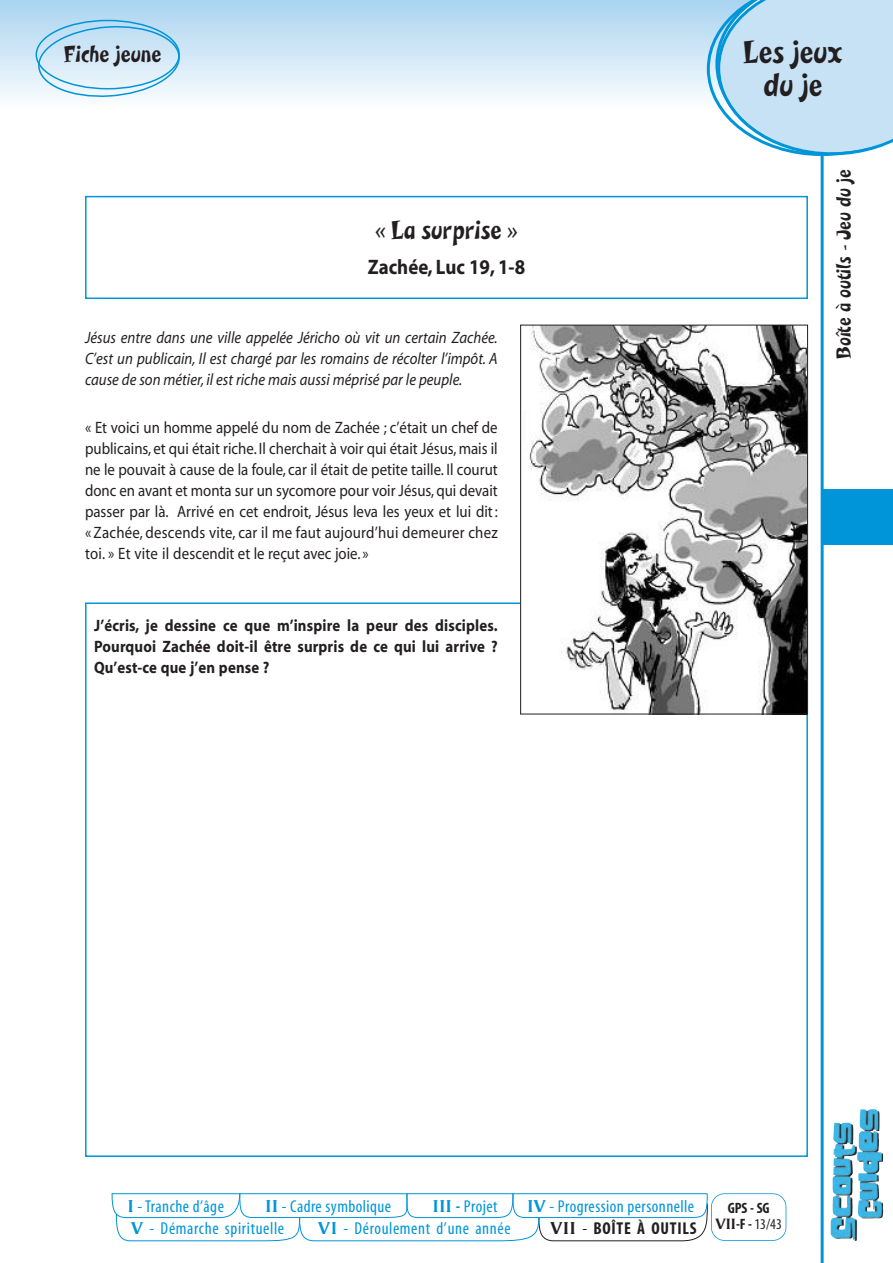
<style>
.page{position:relative;width:893px;height:1263px;background:#fff}
.page>*{position:absolute;margin:0;border:0;box-sizing:border-box;transform-origin:0 0}
.t1{font:33px/33px "Wac Wak Ooops";color:#231f20;text-align:center}
.t2{font:27px "Wac Wak Ooops";color:#231f20}
.t3{font:24px "Wac Wak Ooops";color:#231f20}
.t4{font:21px "Wac Wak Ooops";color:#231f20}
.t5{font:700 21px "Myriad";color:#231f20;scale:.9 1}
.t6{font:condensed 17.25px "Myriad";letter-spacing:.025em;color:#0095d9}
.t7{font:700 condensed 17.25px "Myriad";letter-spacing:.04em;color:#231f20}
.t8{font:16.5px/21px "Myriad";letter-spacing:.01em;color:#231f20;text-align:justify;scale:.9 1}
.t9{font:italic 16.5px/21px "Myriad";color:#231f20;text-align:justify;scale:.9 1}
.t10{font:700 16.5px/21px "Myriad";letter-spacing:.01em;color:#231f20;text-align:justify;scale:.9 1}
.t11{font:700 condensed 15px/16.5px "Myriad";color:#231f20;text-align:center}
.s1{font-family:"Vega";font-weight:700;font-stretch:normal}
.s2{font-weight:700}
.s3{font-family:"Vega";font-stretch:normal}
.s4{font-weight:400}
</style>
<div class="page">
<div style="left:0;top:0;width:893px;height:107px;background:linear-gradient(to bottom,#a9d3f0,#fbfdfe)"></div>
<svg style="left:111px;top:1193px;width:597px;height:48px"></svg>
<div style="left:711px;top:1193px;width:75px;height:48px;border:2px solid #0095d9;border-radius:14px"></div>
<svg style="left:707px;top:0;width:186px;height:156px;background:#bfdff4"></svg>
<img style="left:831px;top:1122px;width:32px;height:119px">
<hr style="left:821px;top:155px;width:3px;height:1108px;background:#0095d9">
<div style="left:821px;top:489px;width:72px;height:56px;background:#0095d9"></div>
<svg style="left:36px;top:20px;width:144px;height:79px;background:#c3e2f4"></svg>
<div style="left:85px;top:196px;width:723px;height:103px;border:2px solid #0095d9"></div>
<img style="left:529px;top:327px;width:277px;height:385px">
<div style="left:520px;top:325px;width:288px;height:389px;border:1px solid #231f20"></div>
<h3 class="t3" style="left:64px;top:46px;width:99px">Fiche jeune</h3>
<h2 class="t2" style="left:374px;top:220px;width:147px">« La surprise »</h2>
<p class="t5" style="left:368px;top:259px;width:176px">Zachée, Luc 19, 1-8</p>
<p class="t9" style="left:85px;top:329px;width:460px">Jésus entre dans une ville appelée Jéricho où vit un certain Zachée.<br>C’est un publicain, Il est chargé par les romains de récolter l’impôt. A cause de son métier, il est riche mais aussi méprisé par le peuple.</p>
<p class="t8" style="left:85px;top:418px;width:460px">« Et voici un homme appelé du nom de Zachée ; c’était un chef de publicains, et qui était riche. Il cherchait à voir qui était Jésus, mais il ne le pouvait à cause de la foule, car il était de petite taille. Il courut donc en avant et monta sur un sycomore pour voir Jésus,qui devait passer par là. Arrivé en cet endroit, Jésus leva les yeux et lui dit: « Zachée, descends vite, car il me faut aujourd’hui demeurer chez toi. » Et vite il descendit et le reçut avec joie. »</p>
<p class="t10" style="left:94px;top:616px;width:450px">J’écris, je dessine ce que m’inspire la peur des disciples.<br>Pourquoi Zachée doit-il être surpris de ce qui lui arrive ?<br>Qu’est-ce que j’en pense ?</p>
<h1 class="t1" style="left:743px;top:39px;width:101px">Les jeux du je</h1>
<p class="t4" style="left:837px;top:359px;width:191px;rotate:-90deg">Boîte à outils - Jeu du je</p>
<p class="t6" style="left:128px;top:1200px;width:98px"><span class="s1">I</span> -Tranche d’âge</p>
<p class="t6" style="left:266px;top:1200px;width:127px"><span class="s1">II</span> - Cadre symbolique</p>
<p class="t6" style="left:433px;top:1200px;width:66px"><span class="s1">III</span> <span class="s2">-</span> Projet</p>
<p class="t6" style="left:527px;top:1200px;width:168px"><span class="s1">IV</span> - Progression personnelle</p>
<p class="t6" style="left:131px;top:1222px;width:154px"><span class="s1">V</span> - Démarche spirituelle</p>
<p class="t6" style="left:318px;top:1222px;width:194px"><span class="s1">VI</span> - Déroulement d’une année</p>
<p class="t7" style="left:550px;top:1222px;width:148px"><span class="s3">VII</span> <span class="s4">-</span> BOÎTE À OUTILS</p>
<p class="t11" style="left:716px;top:1201px;width:68px">GPS - SG<br><span class="s3">VII</span>-F - <span class="s4">13/43</span></p>
</div>
